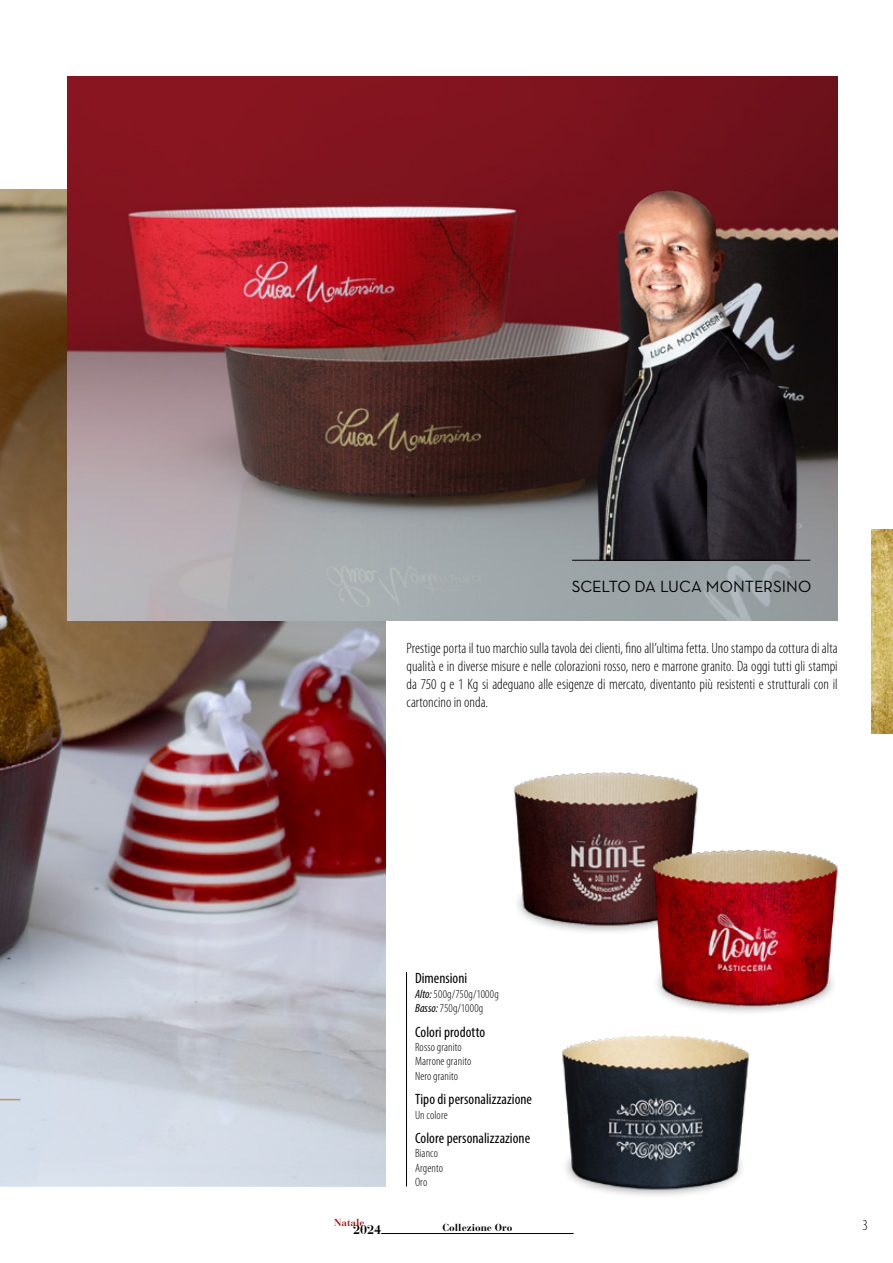
<style>
.page{position:relative;width:893px;height:1263px;background:#fff}
.page>*{position:absolute;margin:0;border:0;box-sizing:border-box;transform-origin:0 0}
.Sottotitolo_piccolo_centro{font:16.5px "Neutra Text";letter-spacing:-.005em;color:#000}
.Paragrafo{font:300 condensed 15px/18px "Myriad Pro";color:#000;text-align:justify}
.Dettagli{font:condensed 15px "Myriad Pro";letter-spacing:.005em;color:#000}
.t1{font:700 12.6px "Bauer Bodoni Std";color:#000}
.Dettagli-2{font:300 condensed 12px/14.4px "Myriad Pro";letter-spacing:.01em;color:#000}
.t2{font:700 10.2px "Bauer Bodoni Std";color:#000}
.t3{font:700 10.2px "Bauer Bodoni Std";color:#a71916}
.s1{font-weight:400;font-style:italic}
</style>
<div class="page">
<hr style="left:381px;top:1233px;width:193px;height:1px;background:#000">
<img style="left:0;top:190px;width:385px;height:996px">
<img style="left:67px;top:77px;width:771px;height:544px">
<svg style="left:0;top:1099px;width:20px;height:1px"></svg>
<hr style="left:406px;top:972px;width:1px;height:214px;background:#000">
<img style="left:581px;top:168px;width:221px;height:392px">
<hr style="left:572px;top:560px;width:238px;height:1px;background:#000">
<img style="left:513px;top:772px;width:186px;height:160px">
<img style="left:562px;top:1037px;width:188px;height:197px">
<img style="left:618px;top:796px;width:220px;height:254px">
<img style="left:871px;top:529px;width:22px;height:205px">
<p class="Sottotitolo_piccolo_centro" style="left:572px;top:577px;width:241px">SCELTO DA LUCA MONTERSINO</p>
<p class="Paragrafo" style="left:406px;top:639px;width:433px">Prestige porta il tuo marchio sulla tavola dei clienti, fino all’ultima fetta. Uno stampo da cottura di alta qualità e in diverse misure e nelle colorazioni rosso, nero e marrone granito. Da oggi tutti gli stampi da 750 g e 1 Kg si adeguano alle esigenze di mercato, diventanto più resistenti e strutturali con il cartoncino in onda.</p>
<p class="Dettagli" style="left:415px;top:969px;width:54px">Dimensioni</p>
<p class="Dettagli-2" style="left:415px;top:986px;width:85px"><span class="s1">Alto:</span> 500g/750g/1000g<br><span class="s1">Basso:</span> 750g/1000g</p>
<p class="Dettagli" style="left:415px;top:1022px;width:72px">Colori prodotto</p>
<p class="Dettagli-2" style="left:415px;top:1040px;width:58px">Rosso granito<br>Marrone granito<br>Nero granito</p>
<p class="Dettagli" style="left:415px;top:1090px;width:119px">Tipo di personalizzazione</p>
<p class="Dettagli-2" style="left:415px;top:1107px;width:34px">Un colore</p>
<p class="Dettagli" style="left:415px;top:1129px;width:117px">Colore personalizzazione</p>
<p class="Dettagli-2" style="left:415px;top:1146px;width:29px">Bianco<br>Argento<br>Oro</p>
<p class="t3" style="left:334px;top:1216px;width:32px">Natale</p>
<p class="t1" style="left:353px;top:1222px;width:30px">2024</p>
<p class="t2" style="left:442px;top:1221px;width:71px">Collezione Oro</p>
<p class="Paragrafo" style="left:863px;top:1216px;width:7px">3</p>
</div>
